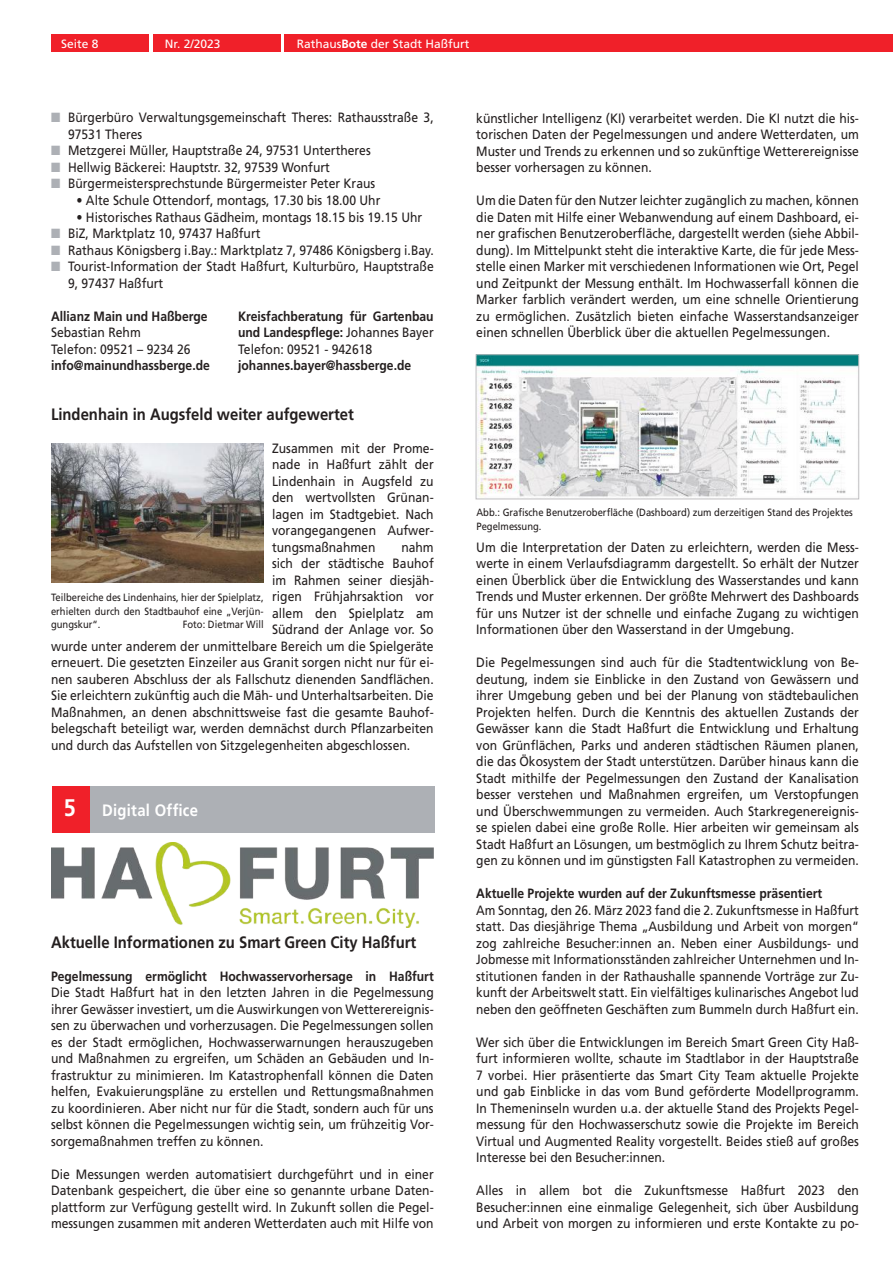
<style>
.page{position:relative;width:893px;height:1263px;background:#fff}
.page>*{position:absolute;margin:0;border:0;box-sizing:border-box;transform-origin:0 0}
.t1{font:700 16.5px "Frutiger";color:#241f1f;scale:.9 1}
.t2{font:700 16.5px "Frutiger";letter-spacing:.02em;color:#fff;scale:.9 1}
.t3{font:13.5px/16.5px "Frutiger";color:#241f1f;text-align:justify;scale:.9 1}
.t4{font:13.5px/16.5px "Frutiger";color:#241f1f;text-align:justify;scale:.89 1}
.t5{font:700 13.5px/16.5px "Frutiger";color:#241f1f;text-align:justify;scale:.9 1}
.t6{font:12px "Frutiger";color:#fff}
.t7{font:10.5px/13.5px "Frutiger";color:#241f1f;text-align:justify;scale:.9 1}
.s1{font-weight:700}
.s2{color:#adb0b5}
.s3{font-weight:400}
.s4{font-size:24px}
</style>
<div class="page">
<div style="left:51px;top:34px;width:98px;height:17px;background:#f02029"></div>
<div style="left:153px;top:34px;width:128px;height:17px;background:#f02029"></div>
<div style="left:285px;top:34px;width:608px;height:17px;background:#f02029"></div>
<div style="left:52px;top:786px;width:38px;height:47px;background:#f02029"></div>
<div style="left:90px;top:786px;width:345px;height:47px;background:#adb0b5"></div>
<img style="left:51px;top:843px;width:383px;height:84px">
<img style="left:51px;top:444px;width:213px;height:139px">
<img style="left:478px;top:356px;width:379px;height:141px">
<div style="left:476px;top:354px;width:383px;height:145px;border:1px solid #c0bfc1"></div>
<p class="t6" style="left:61px;top:37px;width:39px">Seite 8</p>
<p class="t6" style="left:165px;top:37px;width:57px">Nr. 2/2023</p>
<p class="t6" style="left:297px;top:37px;width:174px">Rathaus<span class="s1">Bote</span> der Stadt Haßfurt</p>
<p class="t3" style="left:68px;top:109px;width:408px;text-indent:-17px"><span class="s2">■</span> Bürgerbüro Verwaltungsgemeinschaft Theres: Rathausstraße 3,<br>97531 Theres</p>
<p class="t3" style="left:51px;top:142px;width:357px"><span class="s2">■</span> Metzgerei Müller, Hauptstraße 24, 97531 Untertheres</p>
<p class="t3" style="left:51px;top:159px;width:311px"><span class="s2">■</span> Hellwig Bäckerei: Hauptstr. 32, 97539 Wonfurt</p>
<p class="t3" style="left:51px;top:175px;width:362px"><span class="s2">■</span> Bürgermeistersprechstunde Bürgermeister Peter Kraus</p>
<p class="t3" style="left:77px;top:192px;width:339px">• Alte Schule Ottendorf, montags, 17.30 bis 18.00 Uhr</p>
<p class="t3" style="left:77px;top:209px;width:386px">• Historisches Rathaus Gädheim, montags 18.15 bis 19.15 Uhr</p>
<p class="t3" style="left:51px;top:225px;width:234px"><span class="s2">■</span> BiZ, Marktplatz 10, 97437 Haßfurt</p>
<p class="t3" style="left:51px;top:242px;width:427px"><span class="s2">■</span> Rathaus Königsberg i.Bay.: Marktplatz 7, 97486 Königsberg i.Bay.</p>
<p class="t3" style="left:68px;top:258px;width:408px;text-indent:-17px"><span class="s2">■</span> Tourist-Information der Stadt Haßfurt, Kulturbüro, Hauptstraße<br>9, 97437 Haßfurt</p>
<p class="t5" style="left:51px;top:308px;width:176px">Allianz Main und Haßberge</p>
<p class="t3" style="left:51px;top:324px;width:157px">Sebastian Rehm<br>Telefon: 09521 – 9234 26</p>
<p class="t5" style="left:51px;top:357px;width:178px">info@mainundhassberge.de</p>
<p class="t1" style="left:51px;top:404px;width:338px">Lindenhain in Augsfeld weiter aufgewertet</p>
<p class="t3" style="left:272px;top:440px;width:181px">Zusammen mit der Prome&shy;nade in Haßfurt zählt der Lindenhain in Augsfeld zu den wertvollsten Grünan&shy;lagen im Stadtgebiet. Nach vorangegangenen Aufwer&shy;tungsmaßnahmen</p>
<p class="t5" style="left:238px;top:308px;width:219px">Kreisfachberatung für Gartenbau und Landespflege: <span class="s3">Johannes Bayer Telefon: 09521 - 942618</span></p>
<p class="t5" style="left:238px;top:357px;width:194px">johannes.bayer@hassberge.de</p>
<p class="t3" style="left:401px;top:539px;width:38px">nahm</p>
<p class="t3" style="left:272px;top:555px;width:181px">sich der städtische Bauhof</p>
<p class="t3" style="left:272px;top:572px;width:181px">im Rahmen seiner diesjäh-</p>
<p class="t3" style="left:272px;top:588px;width:181px">rigen Frühjahrsaktion vor</p>
<p class="t3" style="left:272px;top:605px;width:181px">allem den Spielplatz am</p>
<p class="t3" style="left:272px;top:621px;width:181px">Südrand der Anlage vor. So</p>
<p class="t3" style="left:51px;top:638px;width:427px">wurde unter anderem der unmittelbare Bereich um die Spielgeräte</p>
<p class="t3" style="left:51px;top:654px;width:427px">erneuert. Die gesetzten Einzeiler aus Granit sorgen nicht nur für ei-</p>
<p class="t3" style="left:51px;top:671px;width:427px">nen sauberen Abschluss der als Fallschutz dienenden Sandflächen.</p>
<p class="t3" style="left:51px;top:687px;width:427px">Sie erleichtern zukünftig auch die Mäh- und Unterhaltsarbeiten. Die</p>
<p class="t3" style="left:51px;top:704px;width:427px">Maßnahmen, an denen abschnittsweise fast die gesamte Bauhof-</p>
<p class="t3" style="left:51px;top:720px;width:427px">belegschaft beteiligt war, werden demnächst durch Pflanzarbeiten</p>
<p class="t3" style="left:51px;top:737px;width:401px">und durch das Aufstellen von Sitzgelegenheiten abgeschlossen.</p>
<p class="t7" style="left:51px;top:591px;width:238px">Teilbereiche des Lindenhains, hier der Spielplatz, erhielten durch den Stadtbauhof eine „Verjün&shy;gungskur“.</p>
<p class="t7" style="left:183px;top:618px;width:91px">Foto: Dietmar Will</p>
<p class="t2" style="left:64px;top:801px;width:151px"><span class="s4">5</span> Digital Office</p>
<p class="t1" style="left:51px;top:932px;width:407px">Aktuelle Informationen zu Smart Green City Haßfurt</p>
<p class="t5" style="left:51px;top:968px;width:427px">Pegelmessung ermöglicht Hochwasservorhersage in Haßfurt</p>
<p class="t3" style="left:51px;top:984px;width:427px">Die Stadt Haßfurt hat in den letzten Jahren in die Pegelmessung ihrer Gewässer investiert, um die Auswirkungen von Wetterereignis&shy;sen zu überwachen und vorherzusagen. Die Pegelmessungen sollen es der Stadt ermöglichen, Hochwasserwarnungen herauszugeben und Maßnahmen zu ergreifen, um Schäden an Gebäuden und In&shy;frastruktur zu minimieren. Im Katastrophenfall können die Daten helfen, Evakuierungspläne zu erstellen und Rettungsmaßnahmen zu koordinieren. Aber nicht nur für die Stadt, sondern auch für uns selbst können die Pegelmessungen wichtig sein, um frühzeitig Vor&shy;sorgemaßnahmen treffen zu können.</p>
<p class="t3" style="left:51px;top:1166px;width:427px">Die Messungen werden automatisiert durchgeführt und in einer Datenbank gespeichert, die über eine so genannte urbane Daten&shy;plattform zur Verfügung gestellt wird. In Zukunft sollen die Pegel&shy;messungen zusammen mit anderen Wetterdaten auch mit Hilfe von</p>
<p class="t3" style="left:476px;top:110px;width:427px">künstlicher Intelligenz (KI) verarbeitet werden. Die KI nutzt die his&shy;torischen Daten der Pegelmessungen und andere Wetterdaten, um Muster und Trends zu erkennen und so zukünftige Wetterereignisse besser vorhersagen zu können.</p>
<p class="t3" style="left:476px;top:192px;width:427px">Um die Daten für den Nutzer leichter zugänglich zu machen, können die Daten mit Hilfe einer Webanwendung auf einem Dashboard, ei&shy;ner grafischen Benutzeroberfläche, dargestellt werden (siehe Abbil&shy;dung). Im Mittelpunkt steht die interaktive Karte, die für jede Mess&shy;stelle einen Marker mit verschiedenen Informationen wie Ort, Pegel und Zeitpunkt der Messung enthält. Im Hochwasserfall können die Marker farblich verändert werden, um eine schnelle Orientierung zu ermöglichen. Zusätzlich bieten einfache Wasserstandsanzeiger einen schnellen Überblick über die aktuellen Pegelmessungen.</p>
<p class="t7" style="left:476px;top:506px;width:420px">Abb.: Grafische Benutzeroberfläche (Dashboard) zum derzeitigen Stand des Projektes<br>Pegelmessung.</p>
<p class="t3" style="left:476px;top:539px;width:427px">Um die Interpretation der Daten zu erleichtern, werden die Mess&shy;werte in einem Verlaufsdiagramm dargestellt. So erhält der Nutzer einen Überblick über die Entwicklung des Wasserstandes und kann Trends und Muster erkennen. Der größte Mehrwert des Dashboards für uns Nutzer ist der schnelle und einfache Zugang zu wichtigen Informationen über den Wasserstand in der Umgebung.</p>
<p class="t3" style="left:476px;top:654px;width:427px">Die Pegelmessungen sind auch für die Stadtentwicklung von Be&shy;deutung, indem sie Einblicke in den Zustand von Gewässern und ihrer Umgebung geben und bei der Planung von städtebaulichen Projekten helfen. Durch die Kenntnis des aktuellen Zustands der Gewässer kann die Stadt Haßfurt die Entwicklung und Erhaltung von Grünflächen, Parks und anderen städtischen Räumen planen, die das Ökosystem der Stadt unterstützen. Darüber hinaus kann die Stadt mithilfe der Pegelmessungen den Zustand der Kanalisation besser verstehen und Maßnahmen ergreifen, um Verstopfungen und Überschwemmungen zu vermeiden. Auch Starkregenereignis&shy;se spielen dabei eine große Rolle. Hier arbeiten wir gemeinsam als Stadt Haßfurt an Lösungen, um bestmöglich zu Ihrem Schutz beitra&shy;gen zu können und im günstigsten Fall Katastrophen zu vermeiden.</p>
<p class="t5" style="left:476px;top:885px;width:386px">Aktuelle Projekte wurden auf der Zukunftsmesse präsentiert</p>
<p class="t4" style="left:476px;top:902px;width:432px">Am Sonntag, den 26. März 2023 fand die 2. Zukunftsmesse in Haßfurt statt. Das diesjährige Thema „Ausbildung und Arbeit von morgen“ zog zahlreiche Besucher:innen an. Neben einer Ausbildungs- und Jobmesse mit Informationsständen zahlreicher Unternehmen und In&shy;stitutionen fanden in der Rathaushalle spannende Vorträge zur Zu&shy;kunft der Arbeitswelt statt. Ein vielfältiges kulinarisches Angebot lud neben den geöffneten Geschäften zum Bummeln durch Haßfurt ein.</p>
<p class="t3" style="left:476px;top:1034px;width:427px">Wer sich über die Entwicklungen im Bereich Smart Green City Haß&shy;furt informieren wollte, schaute im Stadtlabor in der Hauptstraße 7 vorbei. Hier präsentierte das Smart City Team aktuelle Projekte und gab Einblicke in das vom Bund geförderte Modellprogramm.<br>In Themeninseln wurden u.a. der aktuelle Stand des Projekts Pegel&shy;messung für den Hochwasserschutz sowie die Projekte im Bereich Virtual und Augmented Reality vorgestellt. Beides stieß auf großes Interesse bei den Besucher:innen.</p>
<p class="t3" style="left:476px;top:1182px;width:427px">Alles in allem bot die Zukunftsmesse Haßfurt 2023 den Besucher:innen eine einmalige Gelegenheit, sich über Ausbildung und Arbeit von morgen zu informieren und erste Kontakte zu po-</p>
</div>
